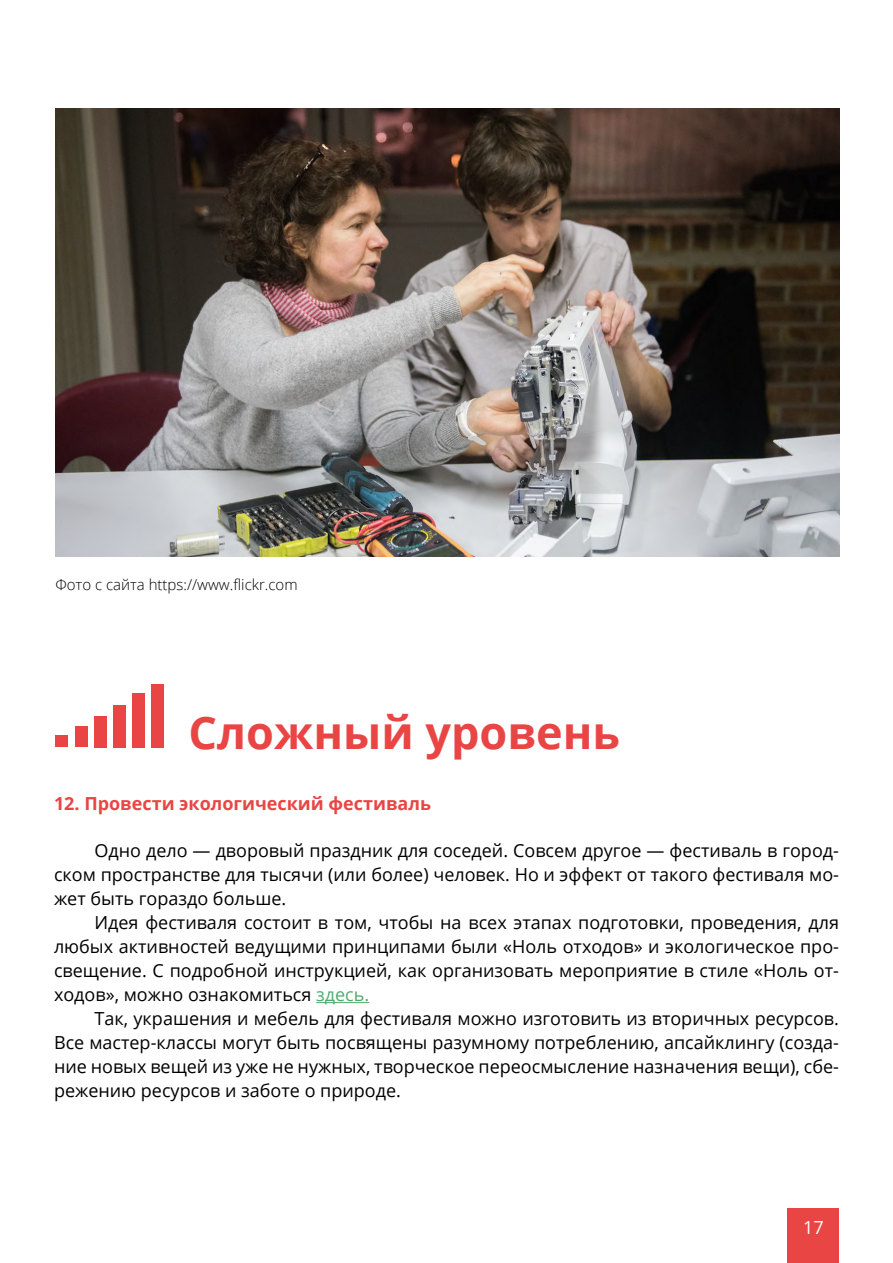
<style>
.page{position:relative;width:893px;height:1263px;background:#fff}
.page>*{position:absolute;margin:0;border:0;box-sizing:border-box;transform-origin:0 0}
.t1{font:700 45px "Open Sans";color:#e94544}
.t2{font:18px/24px "Open Sans";color:#000;text-align:justify}
.t3{font:700 18px "Open Sans";color:#e94544}
.t4{font:18px "Open Sans";color:#fff}
.t5{font:300 15px "Open Sans";color:#000}
.s1{color:#4faa6e}
</style>
<div class="page">
<div style="left:788px;top:1209px;width:51px;height:54px;background:#e94544"></div>
<img style="left:56px;top:108px;width:784px;height:448px">
<hr style="left:316px;top:1002px;width:53px;height:1px;background:#4faa6e">
<div style="left:151px;top:684px;width:13px;height:63px;background:#e94544"></div>
<div style="left:132px;top:693px;width:13px;height:54px;background:#e94544"></div>
<div style="left:113px;top:705px;width:13px;height:42px;background:#e94544"></div>
<div style="left:94px;top:716px;width:13px;height:31px;background:#e94544"></div>
<div style="left:75px;top:726px;width:13px;height:21px;background:#e94544"></div>
<div style="left:55px;top:735px;width:13px;height:12px;background:#e94544"></div>
<p class="t5" style="left:55px;top:574px;width:244px">Фото с сайта https://www.flickr.com</p>
<h1 class="t1" style="left:189px;top:701px;width:433px">Сложный уровень</h1>
<p class="t3" style="left:54px;top:791px;width:379px">12. Провести экологический фестиваль</p>
<p class="t2" style="left:54px;top:838px;width:786px;text-indent:40px">Одно дело — дворовый праздник для соседей. Совсем другое — фестиваль в город&shy;ском пространстве для тысячи (или более) человек. Но и эффект от такого фестиваля мо&shy;жет быть гораздо больше.</p>
<p class="t2" style="left:54px;top:910px;width:786px;text-indent:40px">Идея фестиваля состоит в том, чтобы на всех этапах подготовки, проведения, для любых активностей ведущими принципами были «Ноль отходов» и экологическое про&shy;свещение. С подробной инструкцией, как организовать мероприятие в стиле «Ноль от&shy;ходов», можно ознакомиться <span class="s1">здесь.</span></p>
<p class="t2" style="left:54px;top:1006px;width:786px;text-indent:40px">Так, украшения и мебель для фестиваля можно изготовить из вторичных ресурсов.<br>Все мастер-классы могут быть посвящены разумному потреблению, апсайклингу (созда&shy;ние новых вещей из уже не нужных, творческое переосмысление назначения вещи), сбе&shy;режению ресурсов и заботе о природе.</p>
<p class="t4" style="left:803px;top:1215px;width:22px">17</p>
</div>
